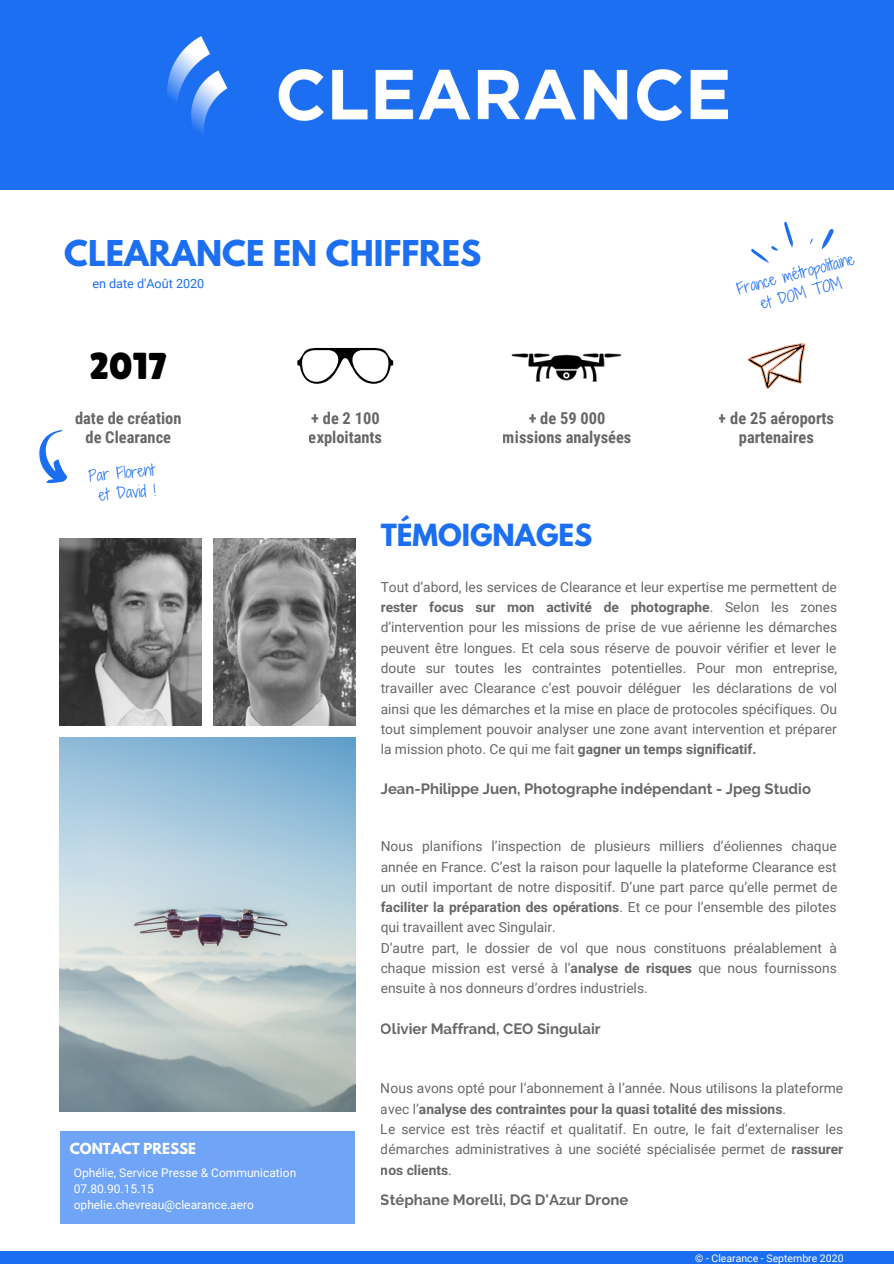
<style>
.page{position:relative;width:894px;height:1264px;background:#fff}
.page>*{position:absolute;margin:0;border:0;box-sizing:border-box;transform-origin:0 0}
.t1{font:37.5px "Lilita One";color:#000}
.t2{font:700 31.5px "League Spartan";color:#1d6ff2}
.t3{font:700 27px "League Spartan";color:#1d6ff2}
.t4{font:700 16.5px/19.2px "Roboto Condensed";color:#000;text-align:center}
.t5{font:15px/20.1px "Shadows Into Light Two";color:#1c6ef1;text-align:center}
.t6{font:15px/20.2px "Shadows Into Light Two";color:#1d6ff2;text-align:center}
.t7{font:700 14.85px "Raleway";color:#000}
.t8{font:13.8px/20.2px "Roboto";color:#000}
.t9{font:700 13.5px "League Spartan";color:#fefefe}
.t10{font:12.6px "Roboto";color:#1c6ef1}
.t11{font:12px/15.8px "Roboto";color:#fff}
.t12{font:10.5px "Roboto";color:#fff}
.s1{font-weight:700}
</style>
<div class="page">
<img style="left:60px;top:539px;width:142px;height:187px">
<img style="left:213px;top:539px;width:142px;height:187px">
<img style="left:60px;top:737px;width:295px;height:374px">
<img style="left:511px;top:353px;width:111px;height:29px">
<svg style="left:297px;top:348px;width:96px;height:36px"></svg>
<svg style="left:747px;top:343px;width:58px;height:45px"></svg>
<div style="left:60px;top:1131px;width:294px;height:92px;background:#70a4f6"></div>
<div style="left:0;top:0;width:893px;height:190px;background:#1d6ff2"></div>
<img style="left:167px;top:36px;width:559px;height:97px">
<svg style="left:39px;top:430px;width:29px;height:54px"></svg>
<svg style="left:751px;top:221px;width:42px;height:42px"></svg>
<svg style="left:809px;top:229px;width:25px;height:20px"></svg>
<div style="left:0;top:1250px;width:893px;height:13px;background:#1c6ef1"></div>
<h2 class="t2" style="left:64px;top:238px;width:418px">CLEARANCE EN CHIFFRES</h2>
<p class="t10" style="left:92px;top:276px;width:113px">en date d'Août 2020</p>
<h1 class="t1" style="left:89px;top:344px;width:79px">2017</h1>
<p class="t5" style="left:734px;top:279px;width:122px;rotate:-15deg">France métropolitaine et DOM TOM</p>
<p class="t4" style="left:75px;top:408px;width:108px">date de création de Clearance</p>
<p class="t6" style="left:88px;top:465px;width:68px;rotate:-5deg">Par Florent et David !</p>
<p class="t4" style="left:309px;top:408px;width:75px;text-align:left">+ de 2 100 exploitants</p>
<p class="t4" style="left:718px;top:408px;width:117px">+ de 25 aéroports partenaires</p>
<p class="t4" style="left:502px;top:408px;width:130px">+ de 59 000 missions analysées</p>
<h3 class="t3" style="left:380px;top:522px;width:213px">TÉMOIGNAGES</h3>
<p class="t8" style="left:380px;top:577px;width:458px;text-align:justify">Tout d’abord, les services de Clearance et leur expertise me permettent de <span class="s1">rester focus sur mon activité de photographe</span>. Selon les zones d’intervention pour les missions de prise de vue aérienne les démarches peuvent être longues. Et cela sous réserve de pouvoir vérifier et lever le doute sur toutes les contraintes potentielles. Pour mon entreprise, travailler avec Clearance c’est pouvoir déléguer les déclarations de vol ainsi que les démarches et la mise en place de protocoles spécifiques. Ou tout simplement pouvoir analyser une zone avant intervention et préparer la mission photo. Ce qui me fait <span class="s1">gagner un temps significatif.</span></p>
<p class="t7" style="left:380px;top:780px;width:431px">Jean-Philippe Juen, Photographe indépendant - Jpeg Studio</p>
<p class="t8" style="left:380px;top:836px;width:458px">Nous planifions l’inspection de plusieurs milliers d’éoliennes chaque année en France. C’est la raison pour laquelle la plateforme Clearance est un outil important de notre dispositif. D’une part parce qu’elle permet de <span class="s1">faciliter la préparation des opérations</span>. Et ce pour l’ensemble des pilotes qui travaillent avec Singulair.<br>D’autre part, le dossier de vol que nous constituons préalablement à chaque mission est versé à l’<span class="s1">analyse de risques</span> que nous fournissons ensuite à nos donneurs d’ordres industriels.</p>
<p class="t7" style="left:380px;top:1019px;width:221px">Olivier Maffrand, CEO Singulair</p>
<p class="t9" style="left:70px;top:1141px;width:128px">CONTACT PRESSE</p>
<p class="t11" style="left:74px;top:1165px;width:224px">Ophélie, Service Presse &amp; Communication<br>07.80.90.15.15 ophelie.chevreau@clearance.aero</p>
<p class="t8" style="left:380px;top:1078px;width:464px">Nous avons opté pour l’abonnement à l’année. Nous utilisons la plateforme avec l’<span class="s1">analyse des contraintes pour la quasi totalité des missions</span>.<br>Le service est très réactif et qualitatif. En outre, le fait d’externaliser les démarches administratives à une société spécialisée permet de <span class="s1">rassurer nos clients</span>.</p>
<p class="t7" style="left:380px;top:1190px;width:249px">Stéphane Morelli, DG D'Azur Drone</p>
<p class="t12" style="left:695px;top:1252px;width:150px">© - Clearance - Septembre 2020</p>
</div>
